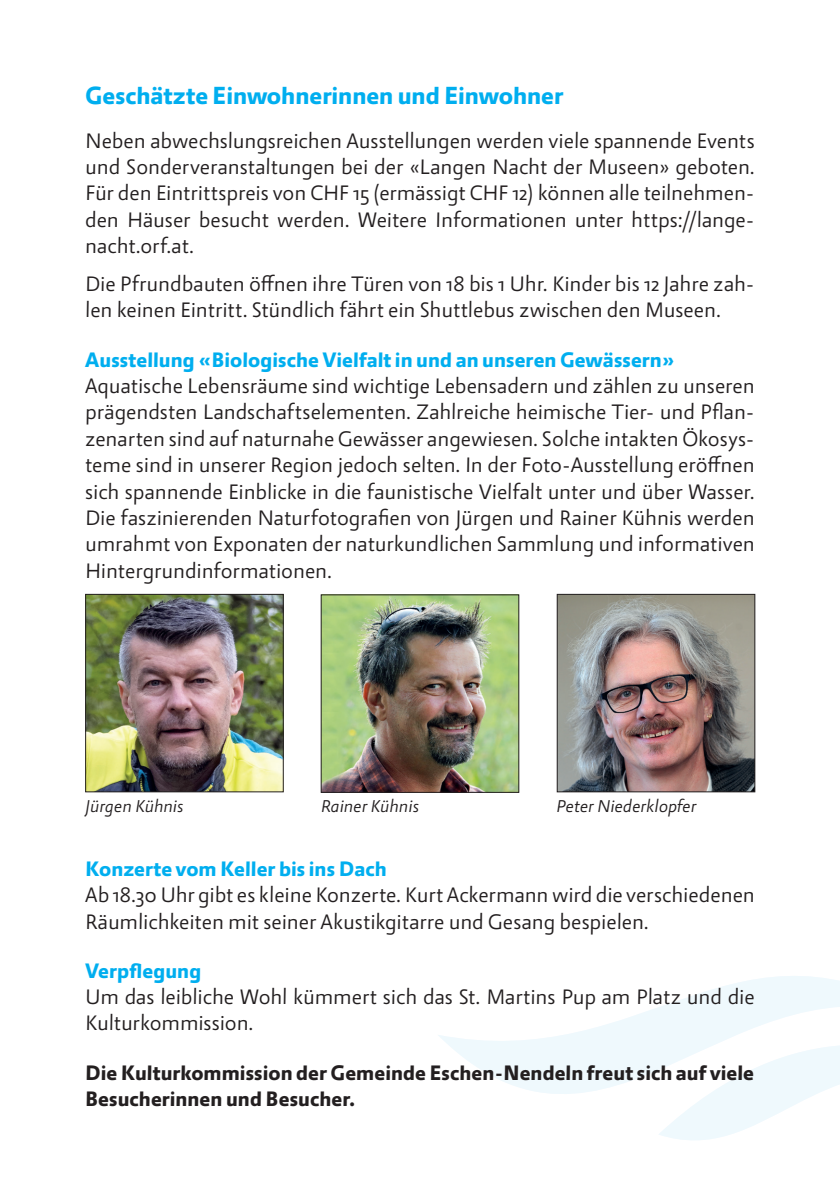
<style>
.page{position:relative;width:840px;height:1191px;background:#fff}
.page>*{position:absolute;margin:0;border:0;box-sizing:border-box;transform-origin:0 0}
.t1{font:26px "Allegra 6 Bold";color:#00aeef}
.t2{font:22px/26.4px "Allegra 2 Regular";letter-spacing:-.005em;color:#231f20}
.t3{font:22px "Allegra 6 Bold";letter-spacing:.005em;color:#00aeef}
.t4{font:22px/26.4px "Allegra 6 Bold";letter-spacing:.005em;color:#231f20}
.t5{font:18px "Allegra 22 Regular Italic";color:#231f20}
</style>
<div class="page">
<svg style="left:438px;top:976px;width:401px;height:118px"></svg>
<svg style="left:658px;top:1005px;width:181px;height:135px"></svg>
<img style="left:87px;top:596px;width:194px;height:194px">
<div style="left:85px;top:594px;width:198px;height:198px;border:1px solid #231f20"></div>
<img style="left:322px;top:596px;width:195px;height:195px">
<div style="left:320px;top:594px;width:199px;height:199px;border:1px solid #231f20"></div>
<img style="left:558px;top:596px;width:195px;height:194px">
<div style="left:556px;top:594px;width:199px;height:198px;border:1px solid #231f20"></div>
<p class="t1" style="left:85px;top:81px;width:479px">Geschätzte Einwohnerinnen und Einwohner</p>
<p class="t2" style="left:85px;top:128px;width:671px;text-align:justify">Neben abwechslungsreichen Ausstellungen werden viele spannende Events und Sonderveranstaltungen bei der «Langen Nacht der Museen» geboten.<br>Für den Eintrittspreis von CHF 15 (ermässigt CHF 12) können alle teilnehmen&shy;den Häuser besucht werden. Weitere Informationen unter https://lange&shy;nacht.orf.at.</p>
<p class="t2" style="left:85px;top:271px;width:670px">Die Pfrundbauten öffnen ihre Türen von 18 bis 1 Uhr. Kinder bis 12 Jahre zah&shy;len keinen Eintritt. Stündlich fährt ein Shuttlebus zwischen den Museen.</p>
<p class="t3" style="left:85px;top:347px;width:591px">Ausstellung «Biologische Vielfalt in und an unseren Gewässern»</p>
<p class="t2" style="left:85px;top:373px;width:671px;text-align:justify">Aquatische Lebensräume sind wichtige Lebensadern und zählen zu unseren prägendsten Landschaftselementen. Zahlreiche heimische Tier- und Pflan&shy;zenarten sind auf naturnahe Gewässer angewiesen. Solche intakten Ökosys&shy;teme sind in unserer Region jedoch selten. In der Foto-Ausstellung eröffnen sich spannende Einblicke in die faunistische Vielfalt unter und über Wasser.<br>Die faszinierenden Naturfotografien von Jürgen und Rainer Kühnis werden umrahmt von Exponaten der naturkundlichen Sammlung und informativen Hintergrundinformationen.</p>
<p class="t5" style="left:85px;top:796px;width:100px">Jürgen Kühnis</p>
<p class="t5" style="left:320px;top:796px;width:100px">Rainer Kühnis</p>
<p class="t5" style="left:556px;top:796px;width:142px">Peter Niederklopfer</p>
<p class="t3" style="left:85px;top:856px;width:303px">Konzerte vom Keller bis ins Dach</p>
<p class="t2" style="left:85px;top:882px;width:671px">Ab 18.30 Uhr gibt es kleine Konzerte. Kurt Ackermann wird die verschiedenen<br>Räumlichkeiten mit seiner Akustikgitarre und Gesang bespielen.</p>
<p class="t3" style="left:85px;top:958px;width:117px">Verpflegung</p>
<p class="t2" style="left:85px;top:984px;width:670px">Um das leibliche Wohl kümmert sich das St. Martins Pup am Platz und die<br>Kulturkommission.</p>
<p class="t4" style="left:85px;top:1059px;width:670px">Die Kulturkommission der Gemeinde Eschen-Nendeln freut sich auf viele<br>Besucherinnen und Besucher.</p>
</div>
